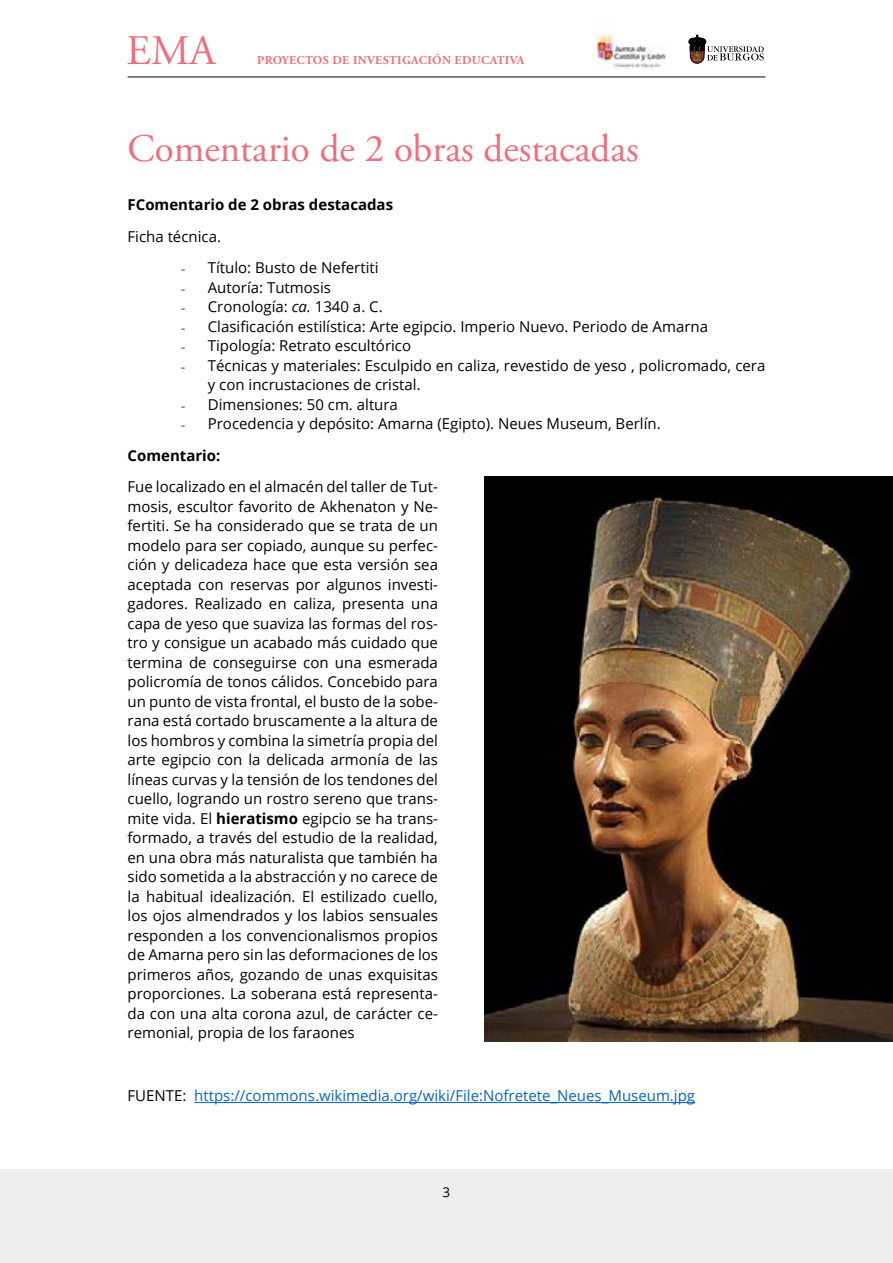
<style>
.page{position:relative;width:893px;height:1263px;background:#fff}
.page>*{position:absolute;margin:0;border:0;box-sizing:border-box;transform-origin:0 0}
.t1{font:42px "Adobe Garamond Pro";color:#ed6f7b}
.t2{font:39px "Adobe Garamond Pro";color:#ed6f7b}
.t3{font:15px/19.5px "Open Sans";color:#000}
.t4{font:15px "Open Sans";color:#0563c1}
.t5{font:700 15px "Open Sans";color:#000}
.t6{font:13.5px "Open Sans";color:#000}
.t7{font:700 12px "Adobe Garamond Pro";letter-spacing:.03em;color:#ed6f7b}
.s1{font-family:"Garamond"}
.s2{font-style:italic}
.s3{font-weight:700}
.s4{color:#000}
</style>
<div class="page">
<div style="left:0;top:1169px;width:893px;height:94px;background:#efeeee"></div>
<svg style="left:689px;top:35px;width:75px;height:28px"></svg>
<img style="left:593px;top:33px;width:73px;height:36px">
<hr style="left:128px;top:77px;width:637px;height:1px;background:#000">
<hr style="left:194px;top:1102px;width:501px;height:1px;background:#0563c1">
<img style="left:485px;top:476px;width:408px;height:565px">
<h1 class="t1" style="left:126px;top:26px;width:90px">EMA</h1>
<p class="t7" style="left:257px;top:53px;width:269px">PROYECTOS DE INVESTIGACIÓN EDUCATIVA</p>
<h2 class="t2" style="left:128px;top:125px;width:513px">Comentario de 2 obras destacadas</h2>
<p class="t5" style="left:128px;top:194px;width:267px">FComentario de 2 obras destacadas</p>
<p class="t3" style="left:128px;top:226px;width:95px">Ficha técnica.</p>
<p class="t3" style="left:181px;top:258px;width:199px"><span class="s1">-</span> Título: Busto de Nefertiti</p>
<p class="t3" style="left:181px;top:277px;width:152px"><span class="s1">-</span> Autoría: Tutmosis</p>
<p class="t3" style="left:181px;top:297px;width:203px"><span class="s1">-</span> Cronología: <span class="s2">ca.</span> 1340 a. C.</p>
<p class="t3" style="left:181px;top:316px;width:529px"><span class="s1">-</span> Clasificación estilística: Arte egipcio. Imperio Nuevo. Periodo de Amarna</p>
<p class="t3" style="left:181px;top:336px;width:232px"><span class="s1">-</span> Tipología: Retrato escultórico</p>
<p class="t3" style="left:208px;top:355px;width:559px;text-indent:-27px"><span class="s1">-</span> Técnicas y materiales: Esculpido en caliza, revestido de yeso , policromado, cera y con incrustaciones de cristal.</p>
<p class="t3" style="left:181px;top:394px;width:219px"><span class="s1">-</span> Dimensiones: 50 cm. altura</p>
<p class="t3" style="left:128px;top:408px;width:535px;line-height:31.5px;text-indent:53px"><span class="s1">-</span> Procedencia y depósito: Amarna (Egipto). Neues Museum, Berlín.<br><span class="s3">Comentario:</span></p>
<p class="t3" style="left:128px;top:477px;width:312px;text-align:justify">Fue localizado en el almacén del taller de Tut&shy;mosis, escultor favorito de Akhenaton y Ne&shy;fertiti. Se ha considerado que se trata de un modelo para ser copiado, aunque su perfec&shy;ción y delicadeza hace que esta versión sea aceptada con reservas por algunos investi&shy;gadores. Realizado en caliza, presenta una capa de yeso que suaviza las formas del ros&shy;tro y consigue un acabado más cuidado que termina de conseguirse con una esmerada policromía de tonos cálidos. Concebido para un punto de vista frontal, el busto de la sobe&shy;rana está cortado bruscamente a la altura de los hombros y combina la simetría propia del arte egipcio con la delicada armonía de las líneas curvas y la tensión de los tendones del cuello, logrando un rostro sereno que trans&shy;mite vida. El <span class="s3">hieratismo</span> egipcio se ha trans&shy;formado, a través del estudio de la realidad, en una obra más naturalista que también ha sido sometida a la abstracción y no carece de la habitual idealización. El estilizado cuello, los ojos almendrados y los labios sensuales responden a los convencionalismos propios de Amarna pero sin las deformaciones de los primeros años, gozando de unas exquisitas proporciones. La soberana está representa&shy;da con una alta corona azul, de carácter ce&shy;remonial, propia de los faraones</p>
<p class="t4" style="left:128px;top:1086px;width:569px"><span class="s4">FUENTE:</span> https://commons.wikimedia.org/wiki/File:Nofretete_Neues_Museum.jpg</p>
<p class="t6" style="left:443px;top:1182px;width:9px">3</p>
</div>
